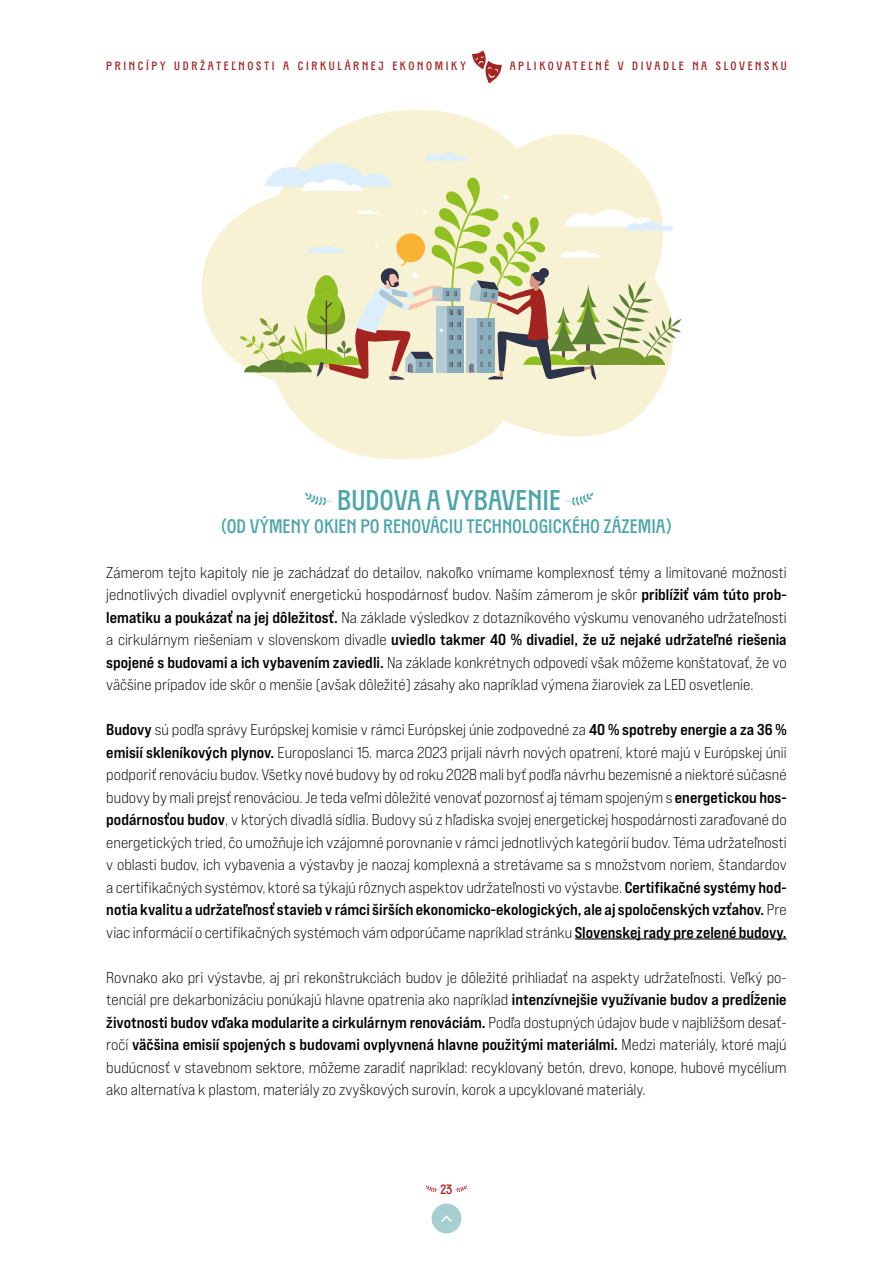
<style>
.page{position:relative;width:893px;height:1263px;background:#fff}
.page>*{position:absolute;margin:0;border:0;box-sizing:border-box;transform-origin:0 0}
.t1{font:28.5px "TXC Pearl";color:#4da5aa}
.t2{font:19.5px "TXC Pearl";color:#4da5aa}
.t3{font:15.75px/22.5px "Bebas Neue Pro Exp Bk";color:#000}
.t4{font:15.75px/22.5px "Bebas Neue Pro Exp Bd";color:#000}
.t5{font:13.5px "TXC Pearl";color:#a42422}
.t6{font:12px "TXC Pearl";letter-spacing:.22em;color:#a42422}
.s1{font-family:"Bebas Neue Pro Exp Bd"}
.s2{font-family:"Bebas Neue Pro Exp Bk"}
</style>
<div class="page">
<svg style="left:472px;top:50px;width:30px;height:33px"></svg>
<div style="left:432px;top:1203px;width:29px;height:30px;background:#a6cfd1;border-radius:50%"></div>
<svg style="left:441px;top:1215px;width:11px;height:7px"></svg>
<svg style="left:454px;top:1185px;width:13px;height:7px"></svg>
<svg style="left:426px;top:1185px;width:13px;height:7px"></svg>
<hr style="left:575px;top:938px;width:212px;height:1px;background:#000">
<svg style="left:305px;top:492px;width:27px;height:14px"></svg>
<svg style="left:566px;top:492px;width:27px;height:14px"></svg>
<svg style="left:201px;top:109px;width:463px;height:351px;fill:#f8f2d4"></svg>
<svg style="left:240px;top:152px;width:442px;height:228px;background:#e0debd"></svg>
<p class="t6" style="left:106px;top:59px;width:361px">PRINCÍPY UDRŽATEĽNOSTI A CIRKULÁRNEJ EKONOMIKY</p>
<p class="t6" style="left:510px;top:59px;width:278px">APLIKOVATEĽNÉ V DIVADLE NA SLOVENSKU</p>
<h1 class="t1" style="left:337px;top:484px;width:225px">BUDOVA A VYBAVENIE</h1>
<p class="t2" style="left:221px;top:515px;width:59px">(OD VÝMENY</p>
<p class="t2" style="left:314px;top:515px;width:10px">OKIEN</p>
<p class="t2" style="left:360px;top:515px;width:33px">PO RENOVÁCIU</p>
<p class="t2" style="left:466px;top:515px;width:10px">TECHNOLO</p>
<p class="t2" style="left:539px;top:515px;width:19px">GICKÉHO</p>
<p class="t2" style="left:604px;top:515px;width:10px">ZÁZEMIA</p>
<p class="t2" style="left:666px;top:515px;width:7px">)</p>
<p class="t3" style="left:106px;top:561px;width:682px;text-align:justify">Zámerom tejto kapitoly nie je zachádzať do detailov, nakoľko vnímame komplexnosť témy a limitované možnosti jednotlivých divadiel ovplyvniť energetickú hospodárnosť budov. Naším zámerom je skôr <span class="s1">priblížiť vám túto prob&shy;lematiku a poukázať na jej dôležitosť.</span> Na základe výsledkov z dotazníkového výskumu venovaného udržateľnosti</p>
<p class="t4" style="left:106px;top:628px;width:682px"><span class="s2">a cirkulárnym riešeniam v slovenskom divadle</span> uviedlo takmer 40 % divadiel, že už nejaké udržateľné riešenia</p>
<p class="t3" style="left:106px;top:651px;width:682px"><span class="s1">spojené s budovami a ich vybavením zaviedli.</span> Na základe konkrétnych odpovedí však môžeme konštatovať, že vo väčšine prípadov ide skôr o menšie (avšak dôležité) zásahy ako napríklad výmena žiaroviek za LED osvetlenie.</p>
<p class="t3" style="left:106px;top:718px;width:682px;text-align:justify"><span class="s1">Budovy</span> sú podľa správy Európskej komisie v rámci Európskej únie zodpovedné za <span class="s1">40 % spotreby energie a za 36 % emisií skleníkových plynov.</span> Europoslanci 15. marca 2023 prijali návrh nových opatrení, ktoré majú v Európskej únii podporiť renováciu budov. Všetky nové budovy by od roku 2028 mali byť podľa návrhu bezemisné a niektoré súčasné budovy by mali prejsť renováciou. Je teda veľmi dôležité venovať pozornosť aj témam spojeným s <span class="s1">energetickou hos&shy;podárnosťou budov</span>, v ktorých divadlá sídlia. Budovy sú z hľadiska svojej energetickej hospodárnosti zaraďované do energetických tried, čo umožňuje ich vzájomné porovnanie v rámci jednotlivých kategórií budov. Téma udržateľnosti v oblasti budov, ich vybavenia a výstavby je naozaj komplexná a stretávame sa s množstvom noriem, štandardov a certifikačných systémov, ktoré sa týkajú rôznych aspektov udržateľnosti vo výstavbe. <span class="s1">Certifikačné systémy hod-</span></p>
<p class="t4" style="left:106px;top:898px;width:682px">notia kvalitu a udržateľnosť stavieb v rámci širších ekonomicko-ekologických, ale aj spoločenských vzťahov. <span class="s2">Pre</span></p>
<p class="t3" style="left:106px;top:921px;width:682px">viac informácií o certifikačných systémoch vám odporúčame napríklad stránku <span class="s1">Slovenskej rady pre zelené budovy.</span></p>
<p class="t3" style="left:106px;top:966px;width:682px">Rovnako ako pri výstavbe, aj pri rekonštrukciách budov je dôležité prihliadať na aspekty udržateľnosti. Veľký po&shy;tenciál pre dekarbonizáciu ponúkajú hlavne opatrenia ako napríklad <span class="s1">intenzívnejšie využívanie budov a predĺženie</span></p>
<p class="t4" style="left:106px;top:1011px;width:682px">životnosti budov vďaka modularite a cirkulárnym renováciám. <span class="s2">Podľa dostupných údajov bude v najbližšom desať&shy;ročí</span> väčšina emisií spojených s budovami ovplyvnená hlavne použitými materiálmi. <span class="s2">Medzi materiály, ktoré majú</span></p>
<p class="t3" style="left:106px;top:1056px;width:682px">budúcnosť v stavebnom sektore, môžeme zaradiť napríklad: recyklovaný betón, drevo, konope, hubové mycélium ako alternatíva k plastom, materiály zo zvyškových surovín, korok a upcyklované materiály.</p>
<p class="t5" style="left:440px;top:1182px;width:13px">23</p>
</div>
